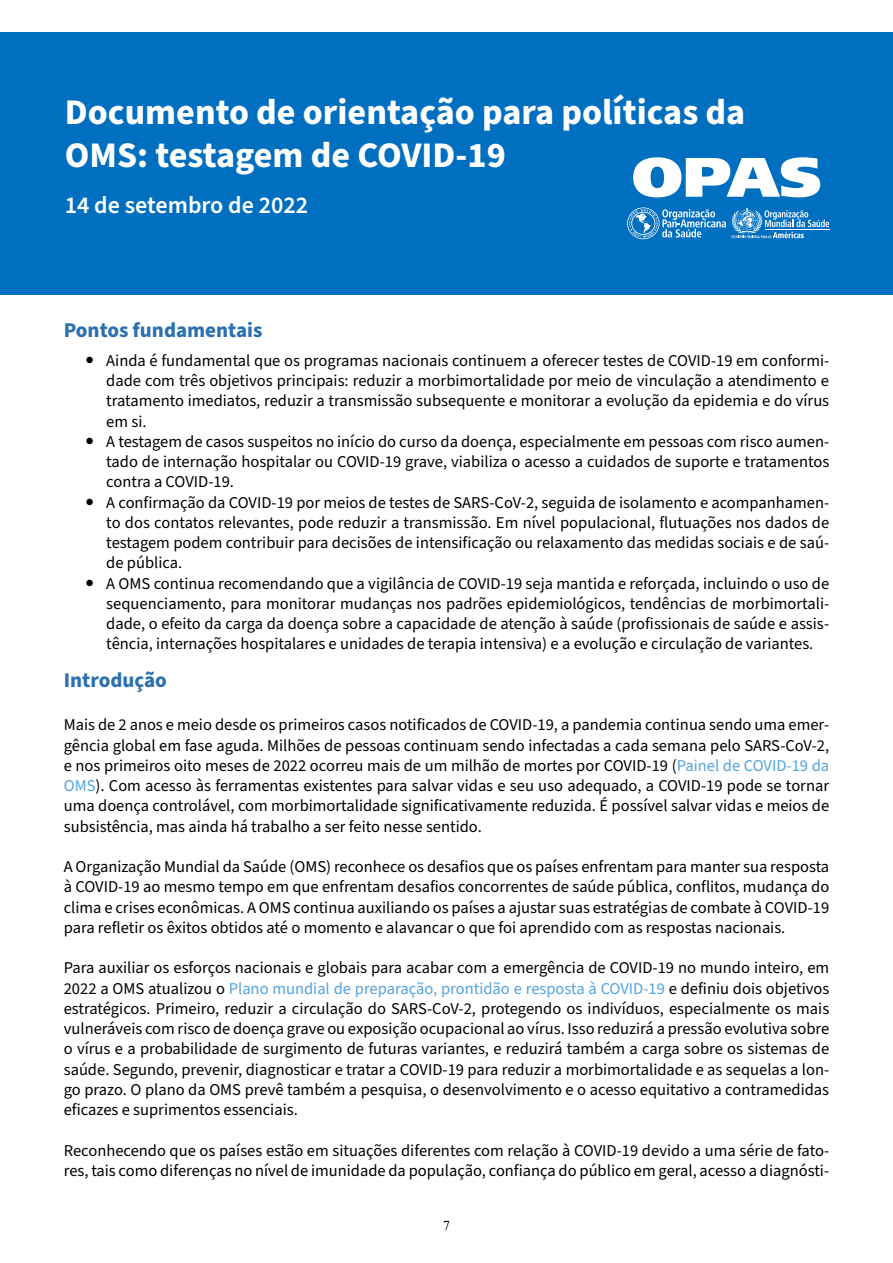
<style>
.page{position:relative;width:893px;height:1263px;background:#fff}
.page>*{position:absolute;margin:0;border:0;box-sizing:border-box;transform-origin:0 0}
.t1{font:700 36px/43.2px "Source Sans Pro";color:#fff}
.t2{font:600 24px "Source Sans Pro";color:#fff}
.t3{font:700 21px "Source Sans Pro";color:#2b70b0}
.t4{font:16.5px/20.2px "Source Sans Pro";color:#000;text-align:justify}
.t5{font:13.5px "Times New Roman";color:#000}
.s1{color:#54a3de}
</style>
<div class="page">
<div style="left:0;top:32px;width:893px;height:262px;background:#006fc0"></div>
<svg style="left:633px;top:157px;width:187px;height:40px"></svg>
<svg style="left:627px;top:207px;width:202px;height:32px"></svg>
<h1 class="t1" style="left:65px;top:91px;width:682px">Documento de orientação para políticas da<br>OMS: testagem de COVID-19</h1>
<h2 class="t2" style="left:65px;top:189px;width:245px">14 de setembro de 2022</h2>
<p class="t3" style="left:64px;top:316px;width:200px">Pontos fundamentais</p>
<p class="t4" style="left:106px;top:351px;width:724px;text-align:left">Ainda é fundamental que os programas nacionais continuem a oferecer testes de COVID-19 em conformi&shy;dade com três objetivos principais: reduzir a morbimortalidade por meio de vinculação a atendimento e tratamento imediatos, reduzir a transmissão subsequente e monitorar a evolução da epidemia e do vírus em si.<br>A testagem de casos suspeitos no início do curso da doença, especialmente em pessoas com risco aumen&shy;tado de internação hospitalar ou COVID-19 grave, viabiliza o acesso a cuidados de suporte e tratamentos contra a COVID-19.<br>A confirmação da COVID-19 por meios de testes de SARS-CoV-2, seguida de isolamento e acompanhamen&shy;to dos contatos relevantes, pode reduzir a transmissão. Em nível populacional, flutuações nos dados de testagem podem contribuir para decisões de intensificação ou relaxamento das medidas sociais e de saú&shy;de pública.<br>A OMS continua recomendando que a vigilância de COVID-19 seja mantida e reforçada, incluindo o uso de sequenciamento, para monitorar mudanças nos padrões epidemiológicos, tendências de morbimortali&shy;dade, o efeito da carga da doença sobre a capacidade de atenção à saúde (profissionais de saúde e assis&shy;tência, internações hospitalares e unidades de terapia intensiva) e a evolução e circulação de variantes.</p>
<p class="t3" style="left:64px;top:666px;width:105px">Introdução</p>
<p class="t4" style="left:64px;top:715px;width:767px">Mais de 2 anos e meio desde os primeiros casos notificados de COVID-19, a pandemia continua sendo uma emer&shy;gência global em fase aguda. Milhões de pessoas continuam sendo infectadas a cada semana pelo SARS-CoV-2, e nos primeiros oito meses de 2022 ocorreu mais de um milhão de mortes por COVID-19 (<span class="s1">Painel de COVID-19 da OMS</span>). Com acesso às ferramentas existentes para salvar vidas e seu uso adequado, a COVID-19 pode se tornar uma doença controlável, com morbimortalidade significativamente reduzida. É possível salvar vidas e meios de subsistência, mas ainda há trabalho a ser feito nesse sentido.</p>
<p class="t4" style="left:64px;top:857px;width:767px">A Organização Mundial da Saúde (OMS) reconhece os desafios que os países enfrentam para manter sua resposta à COVID-19 ao mesmo tempo em que enfrentam desafios concorrentes de saúde pública, conflitos, mudança do clima e crises econômicas. A OMS continua auxiliando os países a ajustar suas estratégias de combate à COVID-19 para refletir os êxitos obtidos até o momento e alavancar o que foi aprendido com as respostas nacionais.</p>
<p class="t4" style="left:64px;top:958px;width:767px">Para auxiliar os esforços nacionais e globais para acabar com a emergência de COVID-19 no mundo inteiro, em 2022 a OMS atualizou o <span class="s1">Plano mundial de preparação, prontidão e resposta à COVID-19</span> e definiu dois objetivos estratégicos. Primeiro, reduzir a circulação do SARS-CoV-2, protegendo os indivíduos, especialmente os mais vulneráveis com risco de doença grave ou exposição ocupacional ao vírus. Isso reduzirá a pressão evolutiva sobre o vírus e a probabilidade de surgimento de futuras variantes, e reduzirá também a carga sobre os sistemas de saúde. Segundo, prevenir, diagnosticar e tratar a COVID-19 para reduzir a morbimortalidade e as sequelas a lon&shy;go prazo. O plano da OMS prevê também a pesquisa, o desenvolvimento e o acesso equitativo a contramedidas eficazes e suprimentos essenciais.</p>
<p class="t4" style="left:64px;top:1141px;width:767px">Reconhecendo que os países estão em situações diferentes com relação à COVID-19 devido a uma série de fato&shy;res, tais como diferenças no nível de imunidade da população, confiança do público em geral, acesso a diagnósti-</p>
<p class="t5" style="left:443px;top:1216px;width:8px">7</p>
</div>
